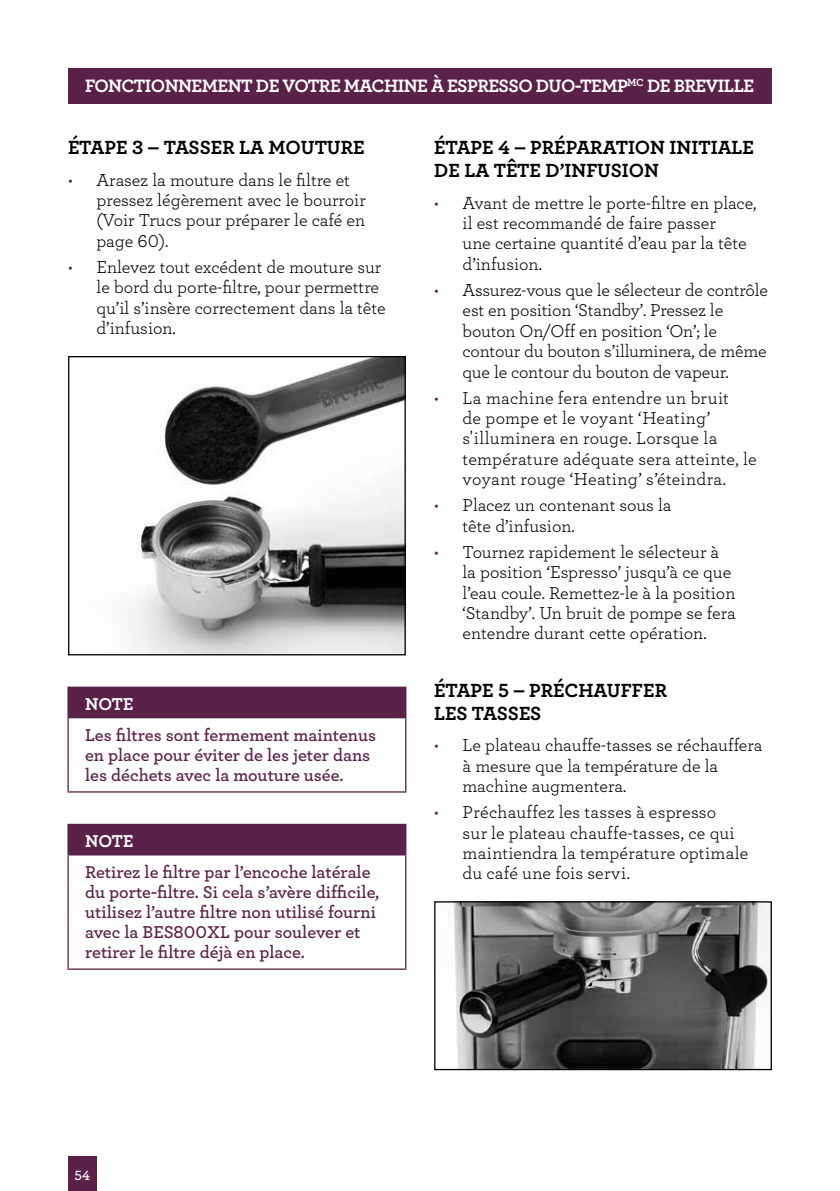
<style>
.page{position:relative;width:840px;height:1191px;background:#fff}
.page>*{position:absolute;margin:0;border:0;box-sizing:border-box;transform-origin:0 0}
.t1{font:20px/23px "Archer Bold LF";color:#000}
.t2{font:18.8px "Archer Bold LF";letter-spacing:-.03em;color:#fff}
.t3{font:18px/20.4px "Archer Book LF";color:#000}
.t4{font:18px/20px "Archer Semibold LF";color:#5a2149}
.t5{font:18px "Archer Bold LF";color:#fff}
.t6{font:14px "Archer Semibold LF";color:#fff}
.s1{color:#5a2149}
</style>
<div class="page">
<div style="left:68px;top:1157px;width:28px;height:34px;background:#5a2149"></div>
<div style="left:68px;top:68px;width:703px;height:36px;background:#5a2149"></div>
<img style="left:132px;top:358px;width:271px;height:295px">
<div style="left:68px;top:356px;width:337px;height:299px;border:1px solid #000"></div>
<div style="left:68px;top:687px;width:337px;height:30px;background:#5a2149"></div>
<hr style="left:67px;top:688px;width:2px;height:29px;background:#5a2149">
<svg style="left:405px;top:688px;width:1px;height:29px"></svg>
<hr style="left:67px;top:686px;width:339px;height:2px;background:#5a2149">
<hr style="left:67px;top:718px;width:2px;height:73px;background:#5a2149">
<hr style="left:405px;top:718px;width:1px;height:73px;background:#5a2149">
<hr style="left:67px;top:791px;width:339px;height:1px;background:#5a2149">
<hr style="left:67px;top:717px;width:339px;height:1px;background:#5a2149">
<div style="left:68px;top:824px;width:337px;height:31px;background:#5a2149"></div>
<hr style="left:67px;top:825px;width:2px;height:29px;background:#5a2149">
<svg style="left:405px;top:825px;width:1px;height:29px"></svg>
<hr style="left:67px;top:823px;width:339px;height:2px;background:#5a2149">
<hr style="left:67px;top:855px;width:2px;height:113px;background:#5a2149">
<hr style="left:405px;top:855px;width:1px;height:113px;background:#5a2149">
<hr style="left:67px;top:968px;width:339px;height:1px;background:#5a2149">
<hr style="left:67px;top:854px;width:339px;height:1px;background:#5a2149">
<img style="left:453px;top:903px;width:316px;height:165px">
<div style="left:434px;top:901px;width:337px;height:169px;border:1px solid #000"></div>
<p class="t2" style="left:85px;top:74px;width:464px">FONCTIONNEMENT DE VOTRE MACHINE À ESPRESSO DUO</p>
<p class="t2" style="left:574px;top:74px;width:30px">-TEMP</p>
<p class="t2" style="left:626px;top:74px;width:129px"><sup>MC</sup> DE BREVILLE</p>
<p class="t1" style="left:68px;top:135px;width:298px">ÉTAPE 3 – TASSER LA MOUTURE</p>
<p class="t3" style="left:96px;top:169px;width:270px;text-indent:-28px"><span class="s1">•</span> Arasez la mouture dans le filtre et pressez légèrement avec le bourroir (Voir Trucs pour préparer le café en page 60).</p>
<p class="t3" style="left:96px;top:256px;width:291px;text-indent:-28px"><span class="s1">•</span> Enlevez tout excédent de mouture sur le bord du porte-filtre, pour permettre qu’il s’insère correctement dans la tête d’infusion.</p>
<p class="t5" style="left:85px;top:692px;width:50px">NOTE</p>
<p class="t4" style="left:85px;top:724px;width:292px">Les filtres sont fermement maintenus en place pour éviter de les jeter dans les déchets avec la mouture usée.</p>
<p class="t5" style="left:85px;top:829px;width:50px">NOTE</p>
<p class="t4" style="left:85px;top:861px;width:295px">Retirez le filtre par l’encoche latérale du porte-filtre. Si cela s’avère difficile, utilisez l’autre filtre non utilisé fourni avec la BES800XL pour soulever et retirer le filtre déjà en place.</p>
<p class="t1" style="left:434px;top:135px;width:321px">ÉTAPE 4 – PRÉPARATION INITIALE<br>DE LA TÊTE D’INFUSION</p>
<p class="t3" style="left:462px;top:192px;width:295px;text-indent:-28px"><span class="s1">•</span> Avant de mettre le porte-filtre en place, il est recommandé de faire passer<br>une certaine quantité d’eau par la tête d’infusion.</p>
<p class="t3" style="left:462px;top:279px;width:307px;text-indent:-28px"><span class="s1">•</span> Assurez-vous que le sélecteur de contrôle est en position ‘Standby’. Pressez le bouton On/Off en position ‘On’; le contour du bouton s’illuminera, de même que le contour du bouton de vapeur.</p>
<p class="t3" style="left:462px;top:387px;width:295px;text-indent:-28px"><span class="s1">•</span> La machine fera entendre un bruit<br>de pompe et le voyant ‘Heating’ s'illuminera en rouge. Lorsque la température adéquate sera atteinte, le voyant rouge ‘Heating’ s’éteindra.</p>
<p class="t3" style="left:462px;top:494px;width:210px;text-indent:-28px"><span class="s1">•</span> Placez un contenant sous la tête d’infusion.</p>
<p class="t3" style="left:462px;top:541px;width:275px;text-indent:-28px"><span class="s1">•</span> Tournez rapidement le sélecteur à la position ‘Espresso’ jusqu’à ce que l’eau coule. Remettez-le à la position ‘Standby’. Un bruit de pompe se fera entendre durant cette opération.</p>
<p class="t1" style="left:434px;top:678px;width:234px">ÉTAPE 5 – PRÉCHAUFFER<br>LES TASSES</p>
<p class="t3" style="left:462px;top:734px;width:301px;text-indent:-28px"><span class="s1">•</span> Le plateau chauffe-tasses se réchauffera à mesure que la température de la machine augmentera.</p>
<p class="t3" style="left:462px;top:801px;width:287px;text-indent:-28px"><span class="s1">•</span> Préchauffez les tasses à espresso<br>sur le plateau chauffe-tasses, ce qui maintiendra la température optimale du café une fois servi.</p>
<p class="t6" style="left:75px;top:1166px;width:17px">54</p>
</div>
